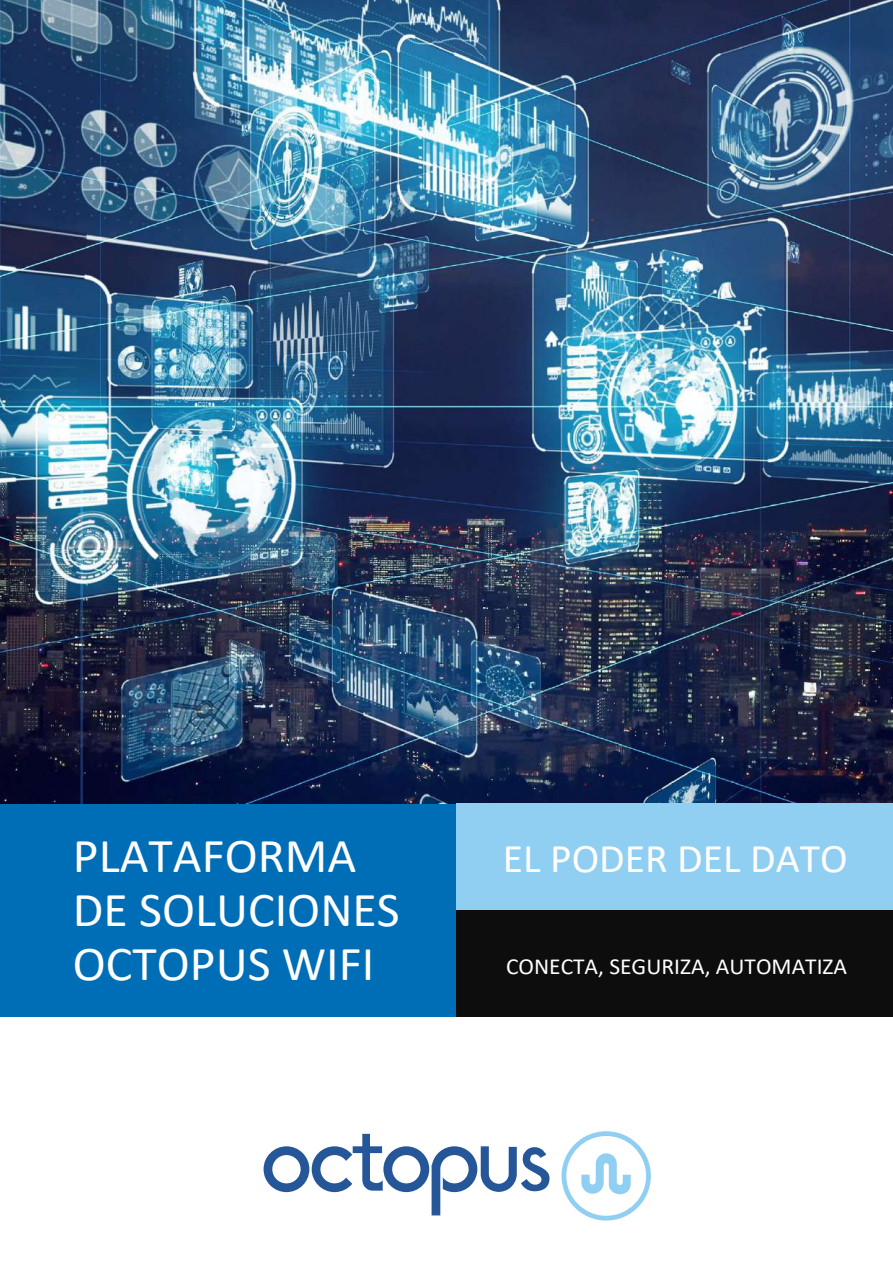
<style>
.page{position:relative;width:893px;height:1263px;background:#fff}
.page>*{position:absolute;margin:0;border:0;box-sizing:border-box;transform-origin:0 0}
.t1{font:48.9px/54px "Calibri";color:#fff}
.t2{font:40.8px "Calibri";color:#fff}
.t3{font:22.95px "Calibri";color:#fff}
</style>
<div class="page">
<img style="left:0;top:0;width:893px;height:804px">
<div style="left:0;top:804px;width:457px;height:212px;background:#006eb7"></div>
<div style="left:457px;top:910px;width:436px;height:106px;background:#0d0d0d"></div>
<div style="left:457px;top:804px;width:436px;height:106px;background:#90cff2"></div>
<svg style="left:264px;top:1134px;width:285px;height:81px"></svg>
<svg style="left:562px;top:1131px;width:89px;height:89px"></svg>
<p class="t1" style="left:73px;top:828px;width:328px">PLATAFORMA<br>DE SOLUCIONES<br>OCTOPUS WIFI</p>
<p class="t2" style="left:503px;top:830px;width:346px">EL PODER DEL DATO</p>
<p class="t3" style="left:506px;top:951px;width:343px">CONECTA, SEGURIZA, AUTOMATIZA</p>
</div>
